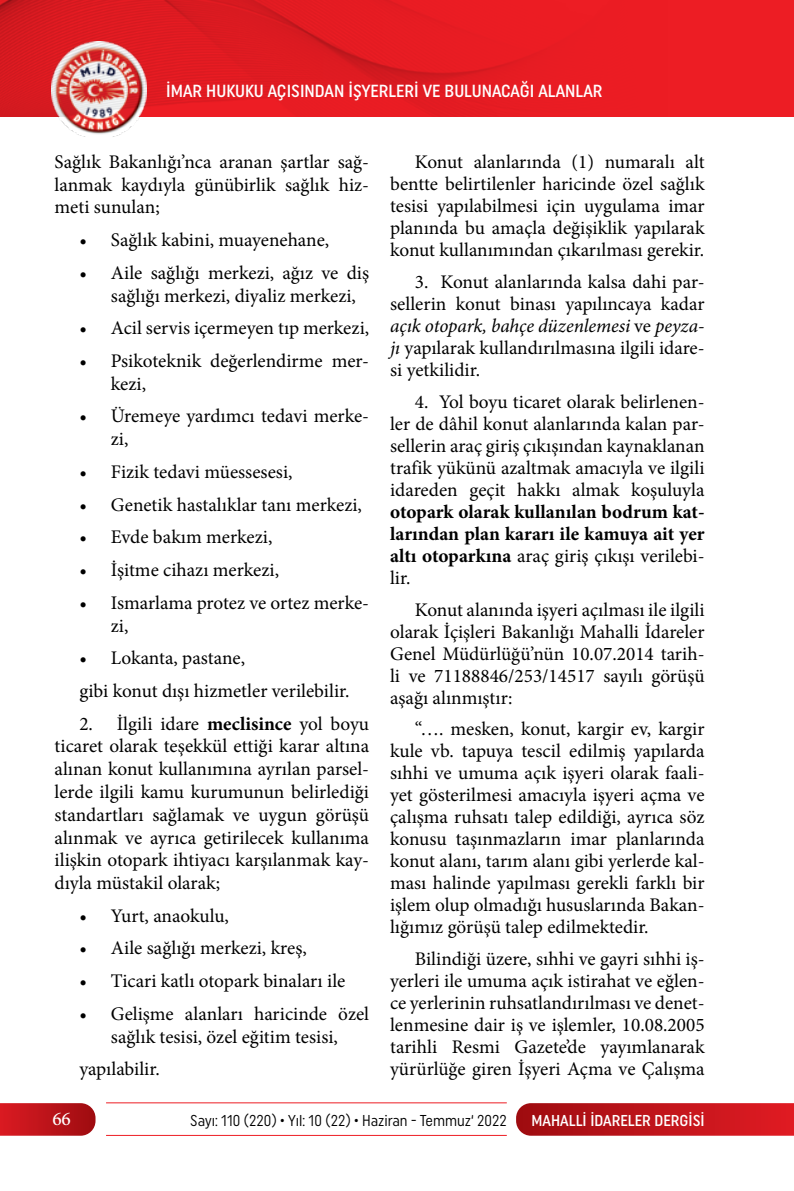
<style>
.page{position:relative;width:794px;height:1191px;background:#fff}
.page>*{position:absolute;margin:0;border:0;box-sizing:border-box;transform-origin:0 0}
.t1{font:19.25px/22.1px "Minion Pro";color:#000;text-align:justify}
.t2{font:700 19.25px/22.1px "Minion Pro";color:#000;text-align:justify}
.t3{font:500 19.25px "Minion Pro";color:#fff}
.t4{font:500 17.5px "Uniform Condensed";color:#fff}
.t5{font:15.75px "Uniform Condensed";color:#000;scale:.95 1}
.t6{font:500 15.75px "Uniform Condensed";color:#fff}
.s1{font-weight:700}
.s2{font-style:italic}
.s3{font-weight:400}
</style>
<div class="page">
<svg style="left:516px;top:1103px;width:278px;height:32px;background:#c0181e"></svg>
<svg style="left:0;top:1103px;width:95px;height:32px;background:#be1a20"></svg>
<hr style="left:106px;top:1102px;width:401px;height:1px;background:#ed1d24">
<hr style="left:106px;top:1135px;width:401px;height:1px;background:#ed1d24">
<img style="left:58px;top:117px;width:82px;height:20px">
<img style="left:0;top:0;width:785px;height:117px">
<p class="t4" style="left:166px;top:80px;width:438px">İMAR HUKUKU AÇISINDAN İŞYERLERİ VE BULUNACAĞI ALANLAR</p>
<p class="t1" style="left:55px;top:150px;width:316px;line-height:22.8px">Sağlık Bakanlığı’nca aranan şartlar sağ&shy;lanmak kaydıyla günübirlik sağlık hiz&shy;meti sunulan;</p>
<p class="t1" style="left:79px;top:229px;width:251px">• Sağlık kabini, muayenehane,</p>
<p class="t1" style="left:111px;top:261px;width:260px;line-height:22.8px;text-indent:-31px">• Aile sağlığı merkezi, ağız ve diş sağlığı merkezi, diyaliz merkezi,</p>
<p class="t1" style="left:79px;top:317px;width:291px">• Acil servis içermeyen tıp merkezi,</p>
<p class="t1" style="left:111px;top:349px;width:260px;line-height:22.8px;text-indent:-31px">• Psikoteknik değerlendirme mer&shy;kezi,</p>
<p class="t1" style="left:111px;top:405px;width:260px;line-height:22.8px;text-indent:-31px">• Üremeye yardımcı tedavi merke&shy;zi,</p>
<p class="t1" style="left:79px;top:461px;width:215px">• Fizik tedavi müessesesi,</p>
<p class="t1" style="left:79px;top:493px;width:284px">• Genetik hastalıklar tanı merkezi,</p>
<p class="t1" style="left:79px;top:526px;width:194px">• Evde bakım merkezi,</p>
<p class="t1" style="left:79px;top:559px;width:201px">• İşitme cihazı merkezi,</p>
<p class="t1" style="left:111px;top:591px;width:260px;line-height:22.8px;text-indent:-31px">• Ismarlama protez ve ortez merke&shy;zi,</p>
<p class="t1" style="left:79px;top:642px;width:271px;line-height:32.7px">• Lokanta, pastane,<br>gibi konut dışı hizmetler verilebilir.</p>
<p class="t1" style="left:55px;top:712px;width:316px;line-height:22.8px;text-indent:25px">2. İlgili idare <span class="s1">meclisince</span> yol boyu ticaret olarak teşekkül ettiği karar altına alınan konut kullanımına ayrılan parsel&shy;lerde ilgili kamu kurumunun belirlediği standartları sağlamak ve uygun görüşü alınmak ve ayrıca getirilecek kullanıma ilişkin otopark ihtiyacı karşılanmak kay&shy;dıyla müstakil olarak;</p>
<p class="t1" style="left:79px;top:904px;width:151px">• Yurt, anaokulu,</p>
<p class="t1" style="left:79px;top:937px;width:229px">• Aile sağlığı merkezi, kreş,</p>
<p class="t1" style="left:79px;top:970px;width:267px">• Ticari katlı otopark binaları ile</p>
<p class="t1" style="left:79px;top:1002px;width:291px;line-height:22.8px;text-align:center">• Gelişme alanları haricinde özel sağlık tesisi, özel eğitim tesisi,</p>
<p class="t1" style="left:79px;top:1058px;width:82px">yapılabilir.</p>
<p class="t1" style="left:390px;top:151px;width:316px;text-indent:25px">Konut alanlarında (1) numaralı alt bentte belirtilenler haricinde özel sağlık tesisi yapılabilmesi için uygulama imar planında bu amaçla değişiklik yapılarak konut kullanımından çıkarılması gerekir.</p>
<p class="t1" style="left:390px;top:271px;width:316px;text-indent:25px">3. Konut alanlarında kalsa dahi par&shy;sellerin konut binası yapılıncaya kadar <span class="s2">açık otopark, bahçe düzenlemesi</span> ve <span class="s2">peyza&shy;jı</span> yapılarak kullandırılmasına ilgili idare&shy;si yetkilidir.</p>
<p class="t1" style="left:390px;top:391px;width:316px;text-indent:25px">4. Yol boyu ticaret olarak belirlenen&shy;ler de dâhil konut alanlarında kalan par&shy;sellerin araç giriş çıkışından kaynaklanan trafik yükünü azaltmak amacıyla ve ilgili idareden geçit hakkı almak koşuluyla</p>
<p class="t2" style="left:390px;top:500px;width:316px">otopark olarak kullanılan bodrum kat&shy;larından plan kararı ile kamuya ait yer altı otoparkına <span class="s3">araç giriş çıkışı verilebi&shy;lir.</span></p>
<p class="t1" style="left:390px;top:598px;width:316px;text-indent:25px">Konut alanında işyeri açılması ile ilgili olarak İçişleri Bakanlığı Mahalli İdareler Genel Müdürlüğü’nün 10.07.2014 tarih&shy;li ve 71188846/253/14517 sayılı görüşü aşağı alınmıştır:</p>
<p class="t1" style="left:390px;top:718px;width:316px;text-indent:25px">“…. mesken, konut, kargir ev, kargir kule vb. tapuya tescil edilmiş yapılarda sıhhi ve umuma açık işyeri olarak faali&shy;yet gösterilmesi amacıyla işyeri açma ve çalışma ruhsatı talep edildiği, ayrıca söz konusu taşınmazların imar planlarında konut alanı, tarım alanı gibi yerlerde kal&shy;ması halinde yapılması gerekli farklı bir işlem olup olmadığı hususlarında Bakan&shy;lığımız görüşü talep edilmektedir.</p>
<p class="t1" style="left:390px;top:948px;width:316px;text-indent:25px">Bilindiği üzere, sıhhi ve gayri sıhhi iş&shy;yerleri ile umuma açık istirahat ve eğlen&shy;ce yerlerinin ruhsatlandırılması ve denet&shy;lenmesine dair iş ve işlemler, 10.08.2005 tarihli Resmi Gazete’de yayımlanarak yürürlüğe giren İşyeri Açma ve Çalışma</p>
<p class="t3" style="left:52px;top:1106px;width:20px">66</p>
<p class="t5" style="left:190px;top:1111px;width:335px">Sayı: 110 (220) • Yıl: 10 (22) • Haziran - Temmuz‘ 2022</p>
<p class="t6" style="left:531px;top:1111px;width:175px">MAHALLİ İDARELER DERGİSİ</p>
</div>
